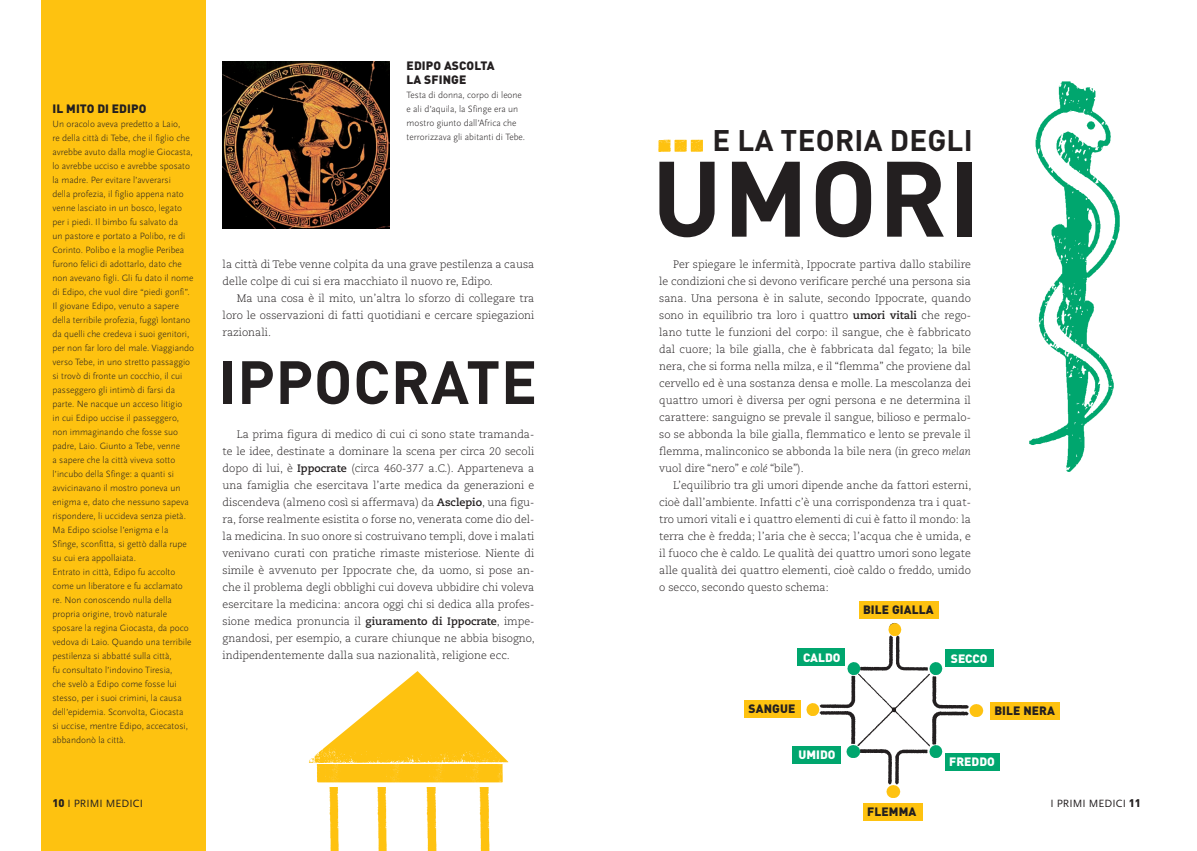
<style>
.page{position:relative;width:1197px;height:851px;background:#fff}
.page>*{position:absolute;margin:0;border:0;box-sizing:border-box;transform-origin:0 0}
.t1{font:700 105.2px "DINOT";letter-spacing:.01em;color:#231f20}
.t2{font:700 60px "DINOT";letter-spacing:.01em;color:#231f20}
.t3{font:700 29.4px "DINOT";letter-spacing:.01em;color:#231f20}
.t4{font:900 12px/14px "DINOT";letter-spacing:.01em;color:#231f20}
.t5{font:900 12px "DINOT";color:#fff}
.t6{font:11px "Scala Sans OT";letter-spacing:.01em;color:#231f20}
.t7{font:300 10.8px/17px "Caecilia";color:#231f20;text-align:justify}
.t8{font:300 9.5px/14px "Scala Sans OT";color:#231f20}
.s1{font-family:"DINOT";font-weight:900}
.s2{font-weight:700}
.s3{font-style:italic}
</style>
<div class="page">
<img style="left:1029px;top:81px;width:91px;height:391px">
<div style="left:863px;top:802px;width:59px;height:18px;background:#fec210"></div>
<img style="left:808px;top:636px;width:176px;height:169px">
<div style="left:792px;top:745px;width:49px;height:18px;background:#00a66e"></div>
<div style="left:946px;top:753px;width:54px;height:18px;background:#00a66e"></div>
<div style="left:859px;top:600px;width:79px;height:18px;background:#fec210"></div>
<div style="left:990px;top:701px;width:69px;height:18px;background:#fec210"></div>
<div style="left:744px;top:700px;width:57px;height:18px;background:#fec210"></div>
<div style="left:797px;top:648px;width:48px;height:18px;background:#00a66e"></div>
<div style="left:946px;top:649px;width:48px;height:18px;background:#00a66e"></div>
<div style="left:41px;top:0;width:165px;height:850px;background:#fec210"></div>
<img style="left:329px;top:787px;width:10px;height:63px">
<img style="left:316px;top:766px;width:187px;height:17px">
<img style="left:479px;top:787px;width:11px;height:63px">
<img style="left:426px;top:787px;width:11px;height:63px">
<img style="left:377px;top:787px;width:10px;height:63px">
<img style="left:309px;top:671px;width:200px;height:95px">
<img style="left:223px;top:61px;width:166px;height:167px">
<img style="left:658px;top:139px;width:45px;height:13px">
<img style="left:888px;top:623px;width:14px;height:13px">
<img style="left:970px;top:703px;width:13px;height:14px">
<svg style="left:806px;top:703px;width:13px;height:13px"></svg>
<svg style="left:847px;top:662px;width:13px;height:13px"></svg>
<svg style="left:929px;top:662px;width:13px;height:13px"></svg>
<img style="left:929px;top:744px;width:13px;height:14px">
<img style="left:847px;top:744px;width:13px;height:14px">
<img style="left:887px;top:784px;width:13px;height:14px">
<p class="t4" style="left:53px;top:101px;width:95px">IL MITO DI EDIPO</p>
<p class="t8" style="left:53px;top:117px;width:143px">Un oracolo aveva predetto a Laio,<br>re della città di Tebe, che il figlio che avrebbe avuto dalla moglie Giocasta, lo avrebbe ucciso e avrebbe sposato la madre. Per evitare l’avverarsi<br>della profezia, il figlio appena nato venne lasciato in un bosco, legato per i piedi. Il bimbo fu salvato da<br>un pastore e portato a Polibo, re di Corinto. Polibo e la moglie Peribea furono felici di adottarlo, dato che non avevano figli. Gli fu dato il nome di Edipo, che vuol dire “piedi gonfi”.<br>Il giovane Edipo, venuto a sapere della terribile profezia, fuggì lontano da quelli che credeva i suoi genitori, per non far loro del male. Viaggiando verso Tebe, in uno stretto passaggio si trovò di fronte un cocchio, il cui passeggero gli intimò di farsi da parte. Ne nacque un acceso litigio<br>in cui Edipo uccise il passeggero, non immaginando che fosse suo padre, Laio. Giunto a Tebe, venne<br>a sapere che la città viveva sotto l’incubo della Sfinge: a quanti si avvicinavano il mostro poneva un enigma e, dato che nessuno sapeva rispondere, li uccideva senza pietà.<br>Ma Edipo sciolse l’enigma e la Sfinge, sconfitta, si gettò dalla rupe su cui era appollaiata.<br>Entrato in città, Edipo fu accolto come un liberatore e fu acclamato re. Non conoscendo nulla della propria origine, trovò naturale sposare la regina Giocasta, da poco vedova di Laio. Quando una terribile pestilenza si abbatté sulla città,<br>fu consultato l’indovino Tiresia,<br>che svelò a Edipo come fosse lui stesso, per i suoi crimini, la causa dell’epidemia. Sconvolta, Giocasta<br>si uccise, mentre Edipo, accecatosi, abbandonò la città.</p>
<p class="t6" style="left:53px;top:797px;width:92px"><span class="s1">10</span> I PRIMI MEDICI</p>
<p class="t4" style="left:407px;top:59px;width:90px;text-indent:37px">ASC OLTA<br>LA SFINGE</p>
<p class="t8" style="left:407px;top:88px;width:120px">Testa di donna, corpo di leone e ali d’aquila, la Sfinge era un mostro giunto dall’Africa che terrorizzava gli abitanti di Tebe.</p>
<p class="t4" style="left:407px;top:59px;width:23px">EDIPO</p>
<p class="t7" style="left:223px;top:256px;width:313px">la città di Tebe venne colpita da una grave pestilenza a causa delle colpe di cui si era macchiato il nuovo re, Edipo.</p>
<p class="t7" style="left:223px;top:290px;width:313px;text-indent:14px">Ma una cosa è il mito, un’altra lo sforzo di collegare tra loro le osservazioni di fatti quotidiani e cercare spiegazioni razionali.</p>
<h2 class="t2" style="left:218px;top:341px;width:320px">IPPOCRATE</h2>
<p class="t7" style="left:223px;top:426px;width:314px;text-indent:14px">La prima figura di medico di cui ci sono state tramanda&shy;te le idee, destinate a dominare la scena per circa 20 secoli dopo di lui, è <span class="s2">Ippocrate</span> (circa 460-377 a.C.). Apparteneva a una famiglia che esercitava l’arte medica da generazioni e discendeva (almeno così si affermava) da <span class="s2">Asclepio</span>, una figu&shy;ra, forse realmente esistita o forse no, venerata come dio del&shy;la medicina. In suo onore si costruivano templi, dove i malati venivano curati con pratiche rimaste misteriose. Niente di simile è avvenuto per Ippocrate che, da uomo, si pose an&shy;che il problema degli obblighi cui doveva ubbidire chi voleva esercitare la medicina: ancora oggi chi si dedica alla profes&shy;sione medica pronuncia il <span class="s2">giuramento di Ippocrate</span>, impe&shy;gnandosi, per esempio, a curare chiunque ne abbia bisogno, indipendentemente dalla sua nazionalità, religione ecc.</p>
<h3 class="t3" style="left:713px;top:120px;width:262px">E LA TEORIA DEGLI</h3>
<h1 class="t1" style="left:652px;top:127px;width:330px">UMORI</h1>
<p class="t7" style="left:659px;top:256px;width:313px;text-indent:14px">Per spiegare le infermità, Ippocrate partiva dallo stabilire le condizioni che si devono verificare perché una persona sia sana. Una persona è in salute, secondo Ippocrate, quando sono in equilibrio tra loro i quattro <span class="s2">umori vitali</span> che rego&shy;lano tutte le funzioni del corpo: il sangue, che è fabbricato dal cuore; la bile gialla, che è fabbricata dal fegato; la bile nera, che si forma nella milza, e il “flemma” che proviene dal cervello ed è una sostanza densa e molle. La mescolanza dei quattro umori è diversa per ogni persona e ne determina il carattere: sanguigno se prevale il sangue, bilioso e permalo&shy;so se abbonda la bile gialla, flemmatico e lento se prevale il flemma, malinconico se abbonda la bile nera (in greco <span class="s3">melan </span>vuol dire “nero” e <span class="s3">colé</span> “bile”).</p>
<p class="t7" style="left:659px;top:477px;width:314px;text-indent:14px">L’equilibrio tra gli umori dipende anche da fattori esterni, cioè dall’ambiente. Infatti c’è una corrispondenza tra i quat&shy;tro umori vitali e i quattro elementi di cui è fatto il mondo: la terra che è fredda; l’aria che è secca; l’acqua che è umida, e il fuoco che è caldo. Le qualità dei quattro umori sono legate alle qualità dei quattro elementi, cioè caldo o freddo, umido o secco, secondo questo schema:</p>
<p class="t4" style="left:863px;top:602px;width:72px">BILE GIALLA</p>
<p class="t5" style="left:803px;top:649px;width:38px">CALDO</p>
<p class="t5" style="left:951px;top:650px;width:37px">SECCO</p>
<p class="t4" style="left:748px;top:701px;width:17px">SANG</p>
<p class="t4" style="left:780px;top:701px;width:15px">UE</p>
<p class="t4" style="left:994px;top:702px;width:62px">BILE NERA</p>
<p class="t5" style="left:799px;top:746px;width:37px">UMIDO</p>
<p class="t4" style="left:867px;top:804px;width:51px">FLEMMA</p>
<p class="t5" style="left:949px;top:753px;width:46px">FREDDO</p>
<p class="t6" style="left:1051px;top:797px;width:92px">I PRIMI MEDICI <span class="s1">11</span></p>
</div>
